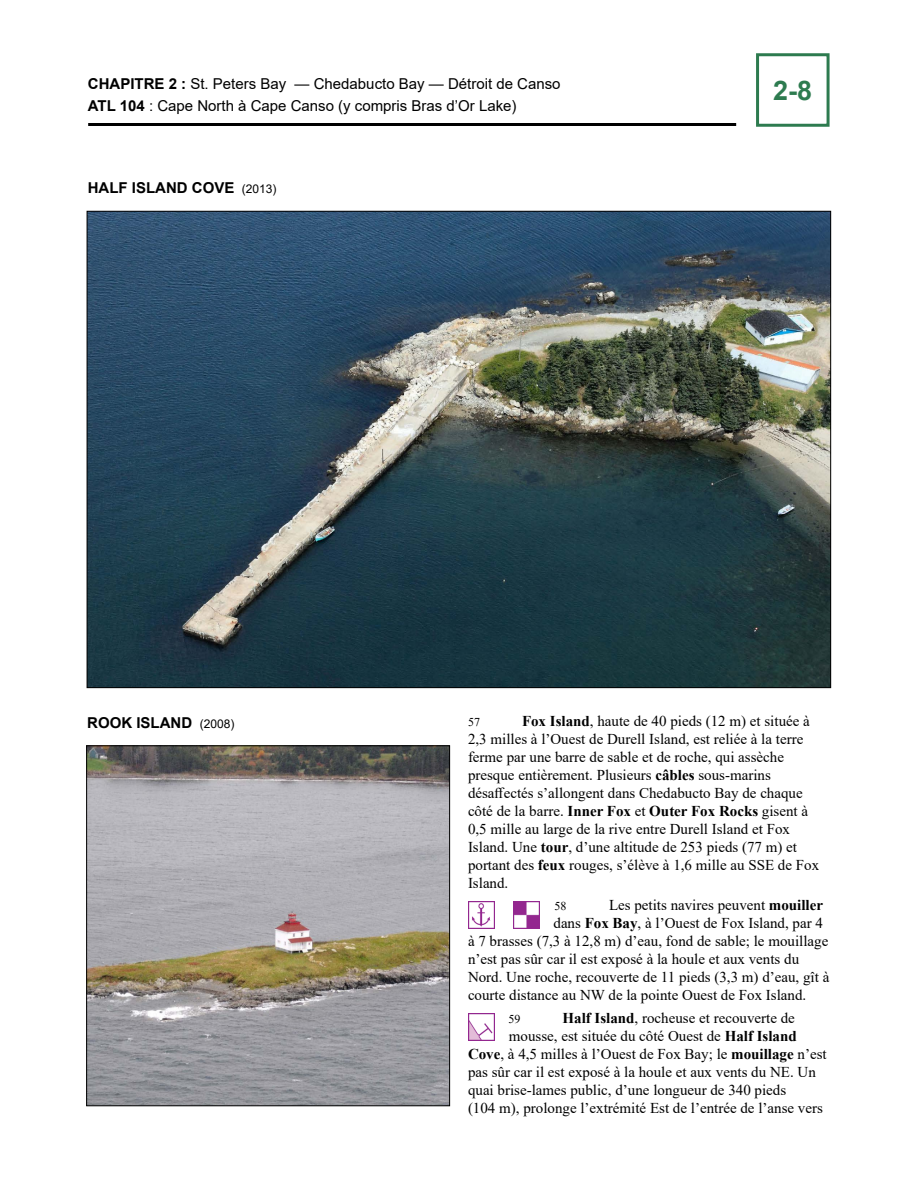
<style>
.page{position:relative;width:918px;height:1188px;background:#fff}
.page>*{position:absolute;margin:0;border:0;box-sizing:border-box;transform-origin:0 0}
.t1{font:700 27px "Arial";color:#2d7b4f}
.Para_1_Nested{font:15px/18px "Times New Roman";color:#000}
.Para_1_Nested_1_picto{font:15px "Times New Roman";color:#000}
.Para_1_Nested_2_picto{font:15px "Times New Roman";color:#000}
.t2{font:15px/21.6px "Arial";color:#000}
.t3{font:700 15px "Arial";color:#000}
.Para_1_Nested-2{font:12px "Times New Roman";color:#000}
.Para_1_Nested_2_picto-2{font:12px "Times New Roman";color:#000}
.Para_1_Nested_1_picto-2{font:12px "Times New Roman";color:#000}
.s1{font-weight:700}
.s2{font-weight:400;font-size:12px}
</style>
<div class="page">
<hr style="left:88px;top:123px;width:648px;height:3px;background:#000">
<div style="left:756px;top:53px;width:74px;height:74px;border:3px solid #2d7b4f"></div>
<img style="left:89px;top:213px;width:740px;height:473px">
<img style="left:468px;top:901px;width:27px;height:27px">
<img style="left:513px;top:901px;width:27px;height:27px">
<img style="left:88px;top:747px;width:360px;height:357px">
<div style="left:86px;top:745px;width:364px;height:361px;border:1px solid #000"></div>
<img style="left:468px;top:1014px;width:27px;height:27px">
<p class="t2" style="left:88px;top:73px;width:474px"><span class="s1">CHAPITRE 2 :</span> St. Peters Bay — Chedabucto Bay — Détroit de Canso<br><span class="s1">ATL 104</span> : Cape North à Cape Canso (y compris Bras d’Or Lake)</p>
<h1 class="t1" style="left:773px;top:71px;width:41px">2-8</h1>
<p class="t3" style="left:88px;top:177px;width:190px">HALF ISLAND COVE <span class="s2">(2013)</span></p>
<p class="t3" style="left:87px;top:712px;width:149px">ROOK ISLAND <span class="s2">(2008)</span></p>
<p class="Para_1_Nested" style="left:468px;top:711px;width:353px;text-indent:54px"><span class="s1">Fox Island</span>, haute de 40 pieds (12 m) et située à 2,3 milles à l’Ouest de Durell Island, est reliée à la terre ferme par une barre de sable et de roche, qui assèche presque entièrement. Plusieurs <span class="s1">câbles</span> sous-marins désaffectés s’allongent dans Chedabucto Bay de chaque côté de la barre. <span class="s1">Inner Fox</span> et <span class="s1">Outer Fox Rocks</span> gisent à 0,5 mille au large de la rive entre Durell Island et Fox Island. Une <span class="s1">tour</span>, d’une altitude de 253 pieds (77 m) et portant des <span class="s1">feux</span> rouges, s’élève à 1,6 mille au SSE de Fox Island.</p>
<p class="Para_1_Nested_2_picto-2" style="left:555px;top:898px;width:13px">58</p>
<p class="Para_1_Nested_2_picto" style="left:609px;top:895px;width:216px">Les petits navires peuvent <span class="s1">mouiller</span></p>
<p class="Para_1_Nested_2_picto" style="left:554px;top:913px;width:271px">dans <span class="s1">Fox Bay</span>, à l’Ouest de Fox Island, par 4</p>
<p class="Para_1_Nested_2_picto" style="left:468px;top:931px;width:362px">à 7 brasses (7,3 à 12,8 m) d’eau, fond de sable; le mouillage</p>
<p class="Para_1_Nested_2_picto" style="left:468px;top:949px;width:333px">n’est pas sûr car il est exposé à la houle et aux vents du</p>
<p class="Para_1_Nested_2_picto" style="left:468px;top:967px;width:363px">Nord. Une roche, recouverte de 11 pieds (3,3 m) d’eau, gît à</p>
<p class="Para_1_Nested_2_picto" style="left:468px;top:985px;width:340px">courte distance au NW de la pointe Ouest de Fox Island.</p>
<p class="Para_1_Nested_1_picto-2" style="left:508px;top:1010px;width:13px">59</p>
<p class="Para_1_Nested_1_picto" style="left:562px;top:1007px;width:234px"><span class="s1">Half Island</span>, rocheuse et recouverte de</p>
<p class="Para_1_Nested_1_picto" style="left:509px;top:1025px;width:289px">mousse, est située du côté Ouest de <span class="s1">Half Island</span></p>
<p class="Para_1_Nested_1_picto" style="left:468px;top:1043px;width:360px"><span class="s1">Cove</span>, à 4,5 milles à l’Ouest de Fox Bay; le <span class="s1">mouillage</span> n’est</p>
<p class="Para_1_Nested_1_picto" style="left:468px;top:1061px;width:349px">pas sûr car il est exposé à la houle et aux vents du NE. Un</p>
<p class="Para_1_Nested_1_picto" style="left:468px;top:1079px;width:320px">quai brise-lames public, d’une longueur de 340 pieds</p>
<p class="Para_1_Nested_1_picto" style="left:468px;top:1097px;width:356px">(104 m), prolonge l’extrémité Est de l’entrée de l’anse vers</p>
<p class="Para_1_Nested-2" style="left:468px;top:713px;width:13px">57</p>
</div>
